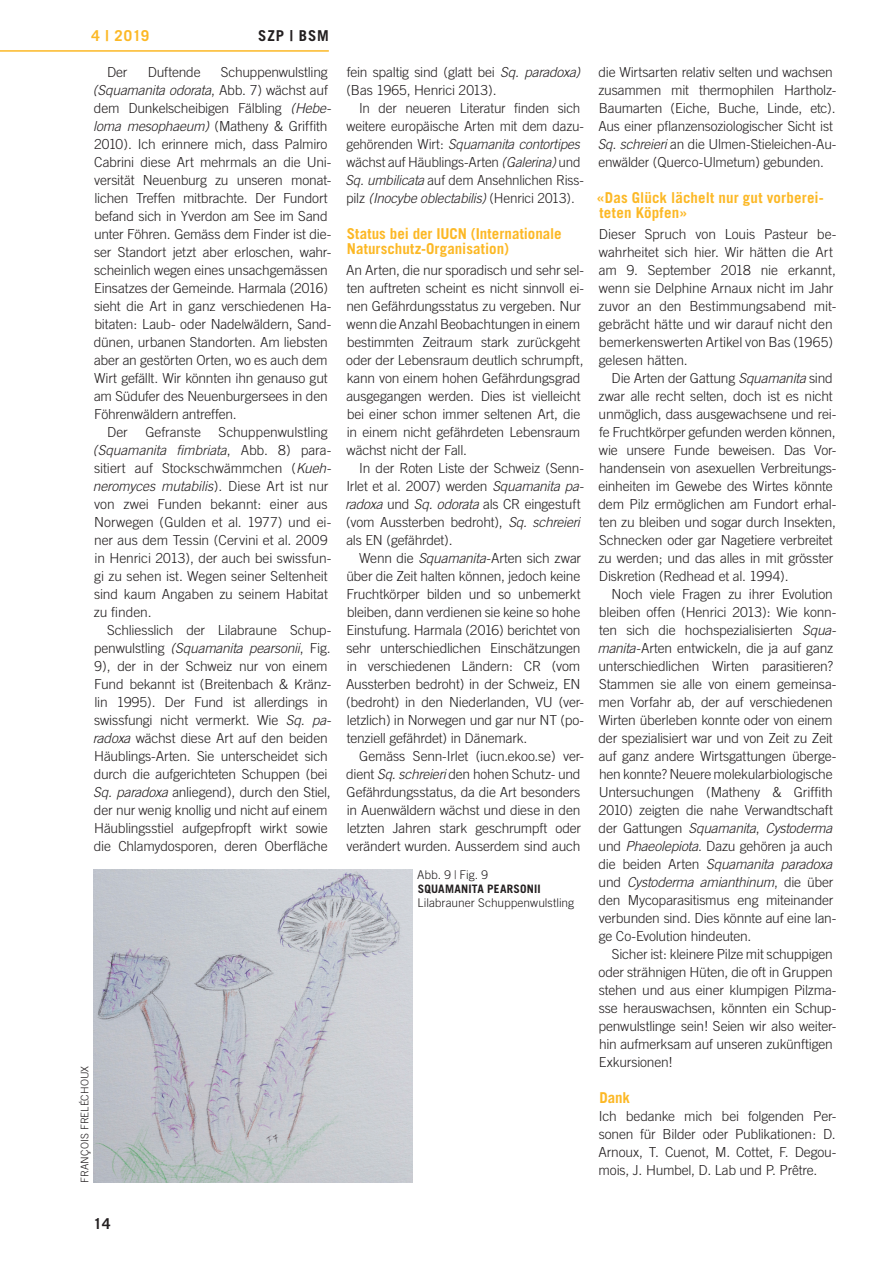
<style>
.page{position:relative;width:893px;height:1263px;background:#fff}
.page>*{position:absolute;margin:0;border:0;box-sizing:border-box;transform-origin:0 0}
.t1{font:700 15px/15px "Trade Gothic";letter-spacing:.005em;color:#fcb825}
.t2{font:700 15px "Trade Gothic";letter-spacing:.055em;color:#231f20}
.t3{font:300 13.8px/18px "Trade Gothic";letter-spacing:-.015em;color:#231f20}
.t4{font:italic 300 13.8px "Trade Gothic";letter-spacing:-.02em;color:#231f20}
.t5{font:300 12px "Trade Gothic";color:#231f20}
.t6{font:700 11.7px "Trade Gothic";letter-spacing:.015em;color:#231f20}
.t7{font:300 10.5px "Trade Gothic";letter-spacing:.01em;color:#231f20}
.s1{font-style:normal}
.s2{font-style:italic}
</style>
<div class="page">
<hr style="left:0;top:50px;width:329px;height:2px;background:#fcb825">
<img style="left:93px;top:869px;width:319px;height:313px">
<p class="t1" style="left:92px;top:28px;width:59px">4 | 2019</p>
<p class="t2" style="left:258px;top:27px;width:72px">SZP | BSM</p>
<p class="t3" style="left:107px;top:63px;width:22px">Der</p>
<p class="t3" style="left:148px;top:63px;width:54px">Duftende</p>
<p class="t3" style="left:221px;top:63px;width:108px">Schuppenwulstling</p>
<p class="t4" style="left:93px;top:82px;width:236px">(Squamanita odorata<span class="s1">, Abb. 7) wächst auf</span></p>
<p class="t3" style="left:94px;top:99px;width:239px">dem Dunkelscheibigen Fälbling <span class="s2">(Hebe-</span></p>
<p class="t3" style="left:93px;top:117px;width:236px"><span class="s2">loma mesophaeum)</span> (Matheny &amp; Griffith</p>
<p class="t3" style="left:94px;top:135px;width:235px">2010). Ich erinnere mich, dass Palmiro</p>
<p class="t3" style="left:94px;top:153px;width:239px">Cabrini diese Art mehrmals an die Uni-</p>
<p class="t3" style="left:94px;top:171px;width:239px">versität Neuenburg zu unseren monat-</p>
<p class="t3" style="left:94px;top:189px;width:235px">lichen Treffen mitbrachte. Der Fundort</p>
<p class="t3" style="left:94px;top:207px;width:235px">befand sich in Yverdon am See im Sand</p>
<p class="t3" style="left:94px;top:225px;width:239px">unter Föhren. Gemäss dem Finder ist die-</p>
<p class="t3" style="left:94px;top:243px;width:239px">ser Standort jetzt aber erloschen, wahr-</p>
<p class="t3" style="left:94px;top:261px;width:235px">scheinlich wegen eines unsachgemässen</p>
<p class="t3" style="left:94px;top:279px;width:235px">Einsatzes der Gemeinde. Harmala (2016)</p>
<p class="t3" style="left:94px;top:297px;width:239px">sieht die Art in ganz verschiedenen Ha-</p>
<p class="t3" style="left:94px;top:315px;width:239px">bitaten: Laub- oder Nadelwäldern, Sand-</p>
<p class="t3" style="left:94px;top:333px;width:235px">dünen, urbanen Standorten. Am liebsten</p>
<p class="t3" style="left:94px;top:351px;width:235px">aber an gestörten Orten, wo es auch dem</p>
<p class="t3" style="left:94px;top:369px;width:235px">Wirt gefällt. Wir könnten ihn genauso gut</p>
<p class="t3" style="left:94px;top:387px;width:235px">am Südufer des Neuenburgersees in den</p>
<p class="t3" style="left:94px;top:405px;width:144px">Föhrenwäldern antreffen.</p>
<p class="t3" style="left:107px;top:423px;width:22px">Der</p>
<p class="t3" style="left:145px;top:423px;width:57px">Gefranste</p>
<p class="t3" style="left:93px;top:423px;width:240px;text-indent:126px">Schuppenwulstling <span class="s2">(Squamanita fimbriata</span>, Abb. 8) para&shy;sitiert auf Stockschwämmchen (<span class="s2">Kueh&shy;neromyces mutabilis</span>). Diese Art ist nur von zwei Funden bekannt: einer aus Norwegen (Gulden et al. 1977) und ei&shy;ner aus dem Tessin (Cervini et al. 2009 in Henrici 2013), der auch bei swissfun&shy;gi zu sehen ist. Wegen seiner Seltenheit sind kaum Angaben zu seinem Habitat zu finden.</p>
<p class="t3" style="left:93px;top:621px;width:240px;text-indent:14px">Schliesslich der Lilabraune Schup&shy;penwulstling <span class="s2">(Squamanita pearsonii</span>, Fig.<br>9), der in der Schweiz nur von einem Fund bekannt ist (Breitenbach &amp; Kränz&shy;lin 1995). Der Fund ist allerdings in swissfungi nicht vermerkt. Wie <span class="s2">Sq. pa&shy;radoxa</span> wächst diese Art auf den beiden Häublings-Arten. Sie unterscheidet sich durch die aufgerichteten Schuppen (bei <span class="s2">Sq. paradoxa</span> anliegend), durch den Stiel, der nur wenig knollig und nicht auf einem H äublingsstiel aufgepfropft wirkt sowie die Chlamydosporen, deren Oberfläche</p>
<p class="t7" style="left:79px;top:1183px;width:119px;rotate:-90deg">François Freléchoux</p>
<p class="t2" style="left:94px;top:1214px;width:18px">14</p>
<p class="t3" style="left:346px;top:63px;width:235px">fein spaltig sind (glatt bei <span class="s2">Sq. paradoxa) </span>(Bas 1965, Henrici 2013).</p>
<p class="t3" style="left:345px;top:99px;width:240px;text-indent:14px">In der neueren Literatur finden sich weitere europäische Arten mit dem dazu&shy;gehörenden Wirt: <span class="s2">Squamanita contortipes </span>wächst auf H äublings-Arten <span class="s2">(Galerina)</span> und <span class="s2">Sq. umbilicata</span> auf dem Ansehnlichen Riss&shy;pilz <span class="s2">(Inocybe oblectabilis)</span> (H enrici 2013).</p>
<p class="t1" style="left:347px;top:226px;width:103px">Status bei der IUCN</p>
<p class="t1" style="left:347px;top:226px;width:216px;text-indent:124px">(Internationale<br>Naturschutz-Organisation)</p>
<p class="t3" style="left:346px;top:261px;width:239px">An Arten, die nur sporadisch und sehr sel&shy;ten auftreten scheint es nicht sinnvoll ei&shy;nen Gefährdungsstatus zu vergeben. Nur wenn die Anzahl Beobachtungen in einem bestimmten Zeitraum stark zurückgeht oder der Lebensraum deutlich schrumpft, kann von einem hohen Gefährdungsgrad ausgegangen werden. Dies ist vielleicht bei einer schon immer seltenen Art, die in einem nicht gefährdeten Lebensraum wächst nicht der Fall.</p>
<p class="t3" style="left:345px;top:459px;width:240px;text-indent:14px">In der Roten Liste der Schweiz (Senn-Irlet et al. 2007) werden <span class="s2">Squamanita pa&shy;radoxa</span> und <span class="s2">Sq. odorata</span> als CR eingestuft (vom Aussterben bedroht), <span class="s2">Sq. schreieri </span>als EN (gefährdet).</p>
<p class="t3" style="left:346px;top:549px;width:239px;text-indent:13px">Wenn die <span class="s2">Squamanita</span>-Arten sich zwar über die Zeit halten können, jedoch keine Fruchtkörper bilden und so unbemerkt bleiben, dann verdienen sie keine so hohe Einstufung. Harmala (2016) berichtet von sehr unterschiedlichen Einschätzungen in verschiedenen Ländern: CR (vom Aussterben bedroht) in der Schweiz, EN (bedroht) in den Niederlanden, VU (ver&shy;letzlich) in Norwegen und gar nur NT (po&shy;tenziell gefährdet) in Dänemark.</p>
<p class="t3" style="left:346px;top:747px;width:239px;text-indent:13px">Gemäss Senn-Irlet (iucn.ekoo.se) ver&shy;dient <span class="s2">Sq. schreieri</span> den hohen Schutz- und Gefährdungsstatus, da die Art besonders in Auenwäldern wächst und diese in den letzten Jahren stark geschrumpft oder verändert wurden. Ausserdem sind auch</p>
<p class="t5" style="left:417px;top:867px;width:73px">Abb. 9 | Fig. 9</p>
<p class="t6" style="left:418px;top:881px;width:120px">Squamanita pearsonii</p>
<p class="t5" style="left:418px;top:896px;width:158px">Lilabrauner Schuppenwulstling</p>
<p class="t3" style="left:598px;top:63px;width:240px">die Wirtsarten relativ selten und wachsen zusammen mit thermophilen Hartholz-Baumarten (Eiche, Buche, Linde, etc).<br>Aus einer pflanzensoziologischer Sicht ist <span class="s2">Sq. schreieri</span> an die Ulmen-Stieleichen-Au&shy;enwälder (Querco-Ulmetum) gebunden.</p>
<p class="t1" style="left:597px;top:190px;width:229px">«Das Glück lächelt nur gut vorberei&shy;teten Köpfen»</p>
<p class="t3" style="left:598px;top:225px;width:239px">Dieser Spruch von Louis Pasteur be&shy;wahrheitet sich hier. Wir hätten die Art am 9. September 2018 nie erkannt, wenn sie Delphine Arnaux nicht im Jahr zuvor an den Bestimmungsabend mit&shy;gebrächt hätte und wir darauf nicht den bemerkenswerten Artikel von Bas (1965) gelesen hätten.</p>
<p class="t3" style="left:598px;top:369px;width:239px;text-indent:13px">Die Arten der Gattung <span class="s2">Squamanita</span> sind zwar alle recht selten, doch ist es nicht unmöglich, dass ausgewachsene und rei&shy;fe Fruchtkörper gefunden werden können, wie unsere Funde beweisen. Das Vor&shy;handensein von asexuellen Verbreitungs&shy;einheiten im Gewebe des Wirtes könnte dem Pilz ermöglichen am Fundort erhal&shy;ten zu bleiben und sogar durch Insekten, Schnecken oder gar Nagetiere verbreitet zu werden; und das alles in mit grösster Diskretion (Redhead et al. 1994).</p>
<p class="t3" style="left:597px;top:585px;width:241px;text-indent:14px">Noch viele Fragen zu ihrer Evolution bleiben offen (Henrici 2013): Wie konn&shy;ten sich die hochspezialisierten <span class="s2">Squa&shy;manita</span>-Arten entwickeln, die ja auf ganz unterschiedlichen Wirten parasitieren?<br>Stammen sie alle von einem gemeinsa&shy;men Vorfahr ab, der auf verschiedenen Wirten überleben konnte oder von einem der spezialisiert war und von Zeit zu Zeit auf ganz andere Wirtsgattungen überge&shy;hen konnte? Neuere molekularbiologische Untersuchungen (Matheny &amp; Griffith 2010) zeigten die nahe Verwandtschaft der Gattungen <span class="s2">Squamanita</span>, <span class="s2">Cystoderma </span>und <span class="s2">Phaeolepiota</span>. Dazu gehören ja auch die beiden Arten <span class="s2">Squamanita paradoxa </span>und <span class="s2">Cystoderma amianthinum</span>, die über den Mycoparasitismus eng miteinander verbunden sind. Dies könnte auf eine lan&shy;ge Co-Evolution hindeuten.</p>
<p class="t3" style="left:598px;top:945px;width:239px;text-indent:13px">Sicher ist: kleinere Pilze mit schuppigen oder strähnigen H üten, die oft in Gruppen stehen und aus einer klumpigen Pilzma&shy;sse herauswachsen, könnten ein Schup&shy;penwulstlinge sein! Seien wir also weiter&shy;hin aufmerksam auf unseren zukünftigen Exkursionen!</p>
<p class="t1" style="left:599px;top:1090px;width:32px">Dank</p>
<p class="t3" style="left:598px;top:1107px;width:239px;text-align:justify">Ich bedanke mich bei folgenden Per&shy;sonen für Bilder oder Publikationen: D.<br>Arnoux, T. Cuenot, M. Cottet, F. Degou&shy;mois, J. H umbel, D. Lab und P. Prêtre.</p>
</div>
